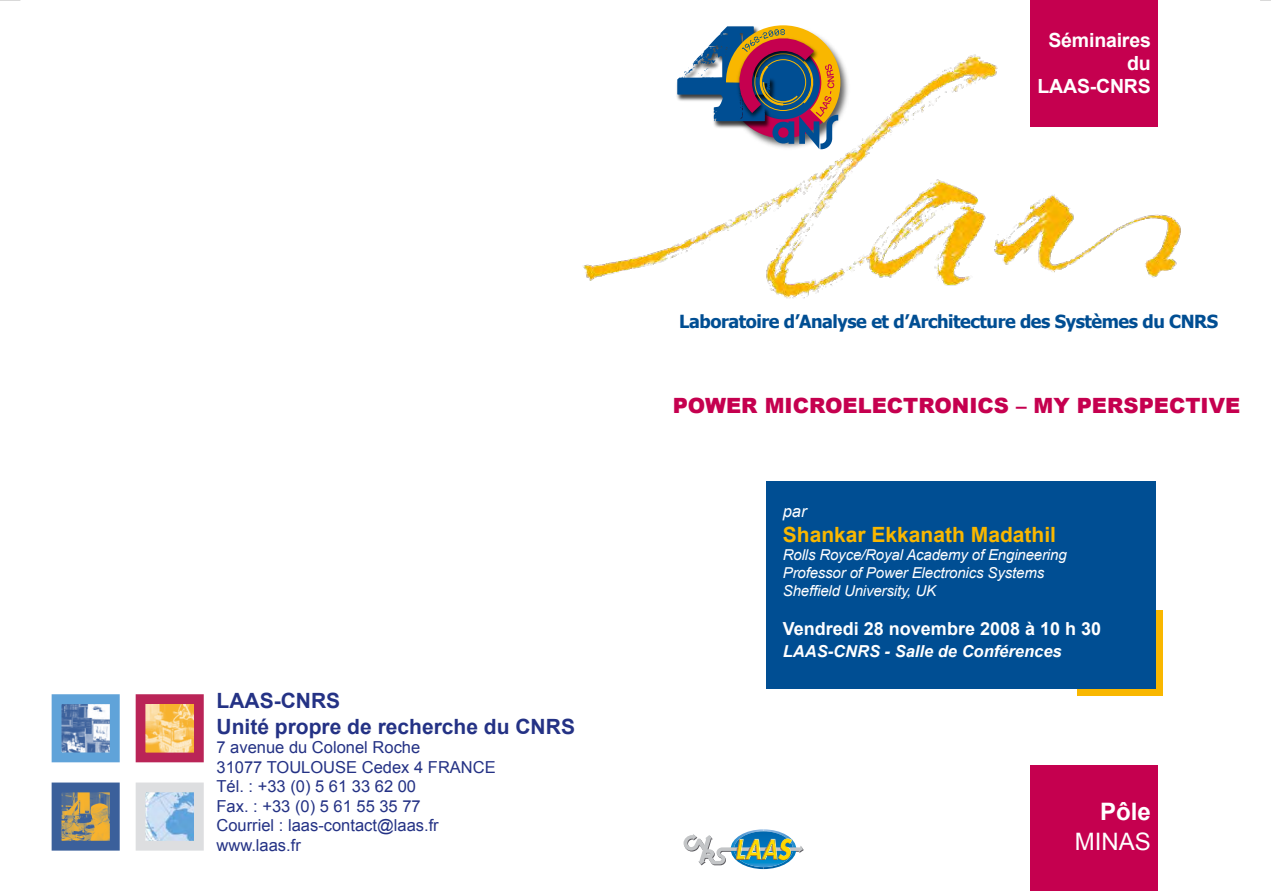
<style>
.page{position:relative;width:1271px;height:891px;background:#fff}
.page>*{position:absolute;margin:0;border:0;box-sizing:border-box;transform-origin:0 0}
.t1{font:24px "Arial";color:#fff}
.t2{font:700 24px "Arial";color:#fff}
.t3{font:700 21px/25.2px "Arial";color:#243285}
.t4{font:900 21px "Arial";color:#c5004f}
.t5{font:700 21px "Arial";color:#f9b700}
.t6{font:700 19.5px/23.4px "Arial";letter-spacing:-.01em;color:#fff;text-align:right}
.t7{font:700 18px "Tahoma";letter-spacing:-.025em;color:#004e93}
.t8{font:700 18px "Arial";color:#fff}
.t9{font:16.5px/19.5px "Arial";color:#243285}
.t10{font:italic 700 16.5px "Arial";color:#fff}
.t11{font:italic 16.5px "Arial";color:#fff}
.t12{font:italic 15px/18px "Arial";letter-spacing:-.01em;color:#fff}
</style>
<div class="page">
<svg style="left:1076px;top:610px;width:85px;height:85px"></svg>
<div style="left:1030px;top:0;width:127px;height:127px;background:#c5004f"></div>
<div style="left:1030px;top:765px;width:127px;height:125px;background:#c5004f"></div>
<div style="left:766px;top:482px;width:389px;height:206px;background:#004e93"></div>
<img style="left:583px;top:47px;width:598px;height:252px">
<img style="left:683px;top:829px;width:120px;height:39px">
<img style="left:63px;top:793px;width:46px;height:46px">
<div style="left:52px;top:782px;width:68px;height:68px;border:10px solid #3b609b"></div>
<img style="left:147px;top:705px;width:46px;height:46px">
<div style="left:136px;top:694px;width:68px;height:68px;border:10px solid #ba2457"></div>
<img style="left:63px;top:705px;width:46px;height:46px">
<div style="left:52px;top:694px;width:68px;height:68px;border:10px solid #60a3d9"></div>
<img style="left:147px;top:793px;width:46px;height:46px">
<div style="left:136px;top:782px;width:68px;height:68px;border:10px solid #dddee0"></div>
<svg style="left:0;top:0;width:20px;height:1px"></svg>
<img style="left:724px;top:47px;width:128px;height:105px">
<img style="left:674px;top:47px;width:3px;height:83px">
<svg style="left:677px;top:25px;width:172px;height:124px"></svg>
<p class="t3" style="left:216px;top:689px;width:360px">LAAS-CNRS<br>Unité propre de recherche du CNRS</p>
<p class="t9" style="left:216px;top:737px;width:281px">7 avenue du Colonel Roche<br>31077 TOULOUSE Cedex 4 FRANCE<br>Tél. : +33 (0) 5 61 33 62 00<br>Fax. : +33 (0) 5 61 55 35 77<br>Courriel : laas-contact@laas.fr www.laas.fr</p>
<p class="t6" style="left:1037px;top:29px;width:115px">Séminaires du<br>LAAS-CNRS</p>
<p class="t7" style="left:679px;top:310px;width:540px">Laboratoire d’Analyse et d’Architecture des Systèmes du CNRS</p>
<p class="t4" style="left:672px;top:393px;width:569px">POWER MICROELECTRONICS – MY PERSPECTIVE</p>
<p class="t11" style="left:782px;top:500px;width:25px">par</p>
<p class="t5" style="left:782px;top:520px;width:275px">Shankar Ekkanath Madathil</p>
<p class="t12" style="left:782px;top:545px;width:285px">Rolls Royce/Royal Academy of Engineering<br>Professor of Power Electronics Systems<br>Sheffield University, UK</p>
<p class="t8" style="left:782px;top:617px;width:320px">Vendredi 28 novembre 2008 à 10 h 30</p>
<p class="t10" style="left:782px;top:640px;width:280px">LAAS-CNRS - Salle de Conférences</p>
<h1 class="t2" style="left:1099px;top:796px;width:52px">Pôle</h1>
<h1 class="t1" style="left:1074px;top:826px;width:78px">MINAS</h1>
</div>
